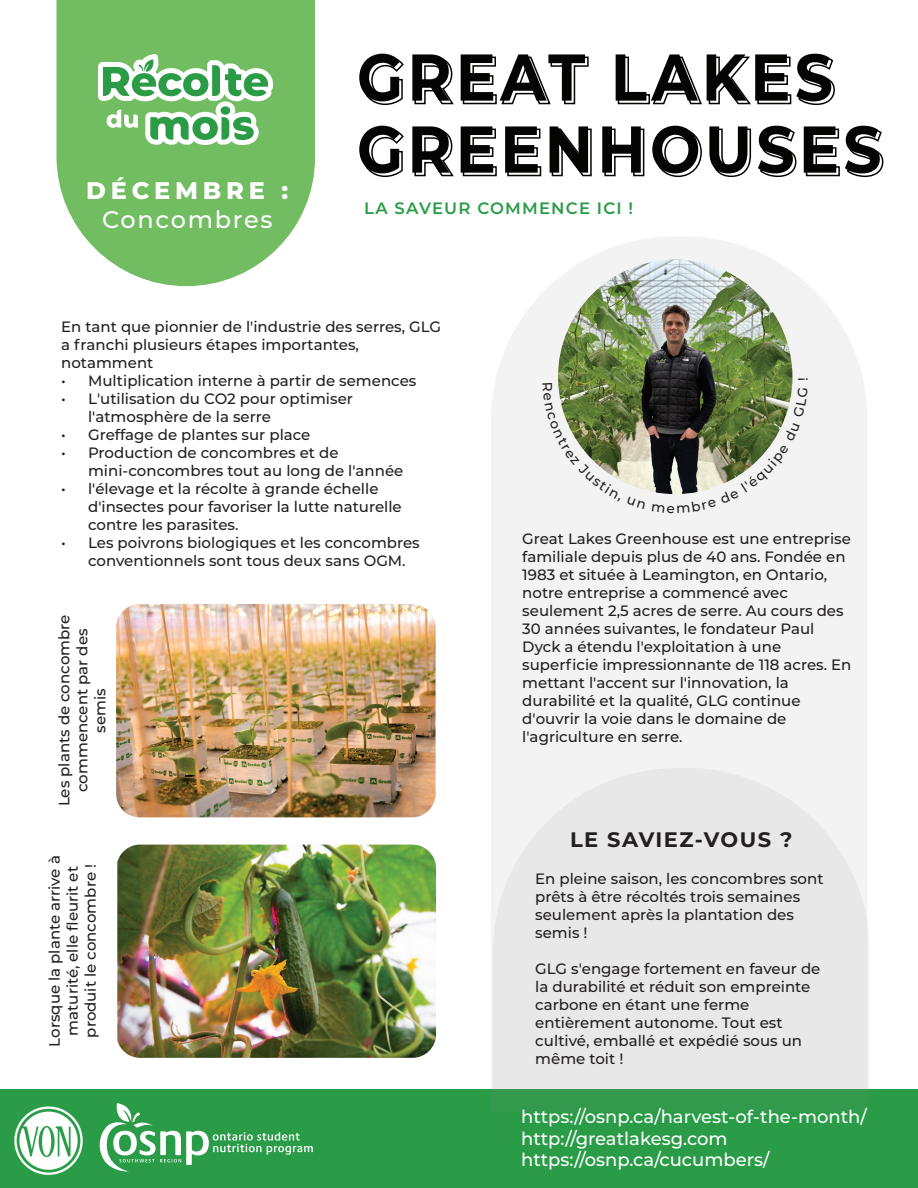
<style>
.page{position:relative;width:918px;height:1188px;background:#fff}
.page>*{position:absolute;margin:0;border:0;box-sizing:border-box;transform-origin:0 0}
.t1{font:700 66px/72px "Montserrat";letter-spacing:.07em;color:#040503;scale:.91 1}
.t2{font:500 24px "Montserrat";letter-spacing:.07em;color:#fff}
.t3{font:800 24px "Montserrat";letter-spacing:.2em;color:#fff}
.t4{font:700 21px "Montserrat";letter-spacing:.07em;color:#231f20}
.t5{font:500 18px/21.6px "Montserrat";color:#fff}
.t6{font:600 16.5px "Montserrat";letter-spacing:.07em;color:#2a9c47}
.t7{font:500 15px/18px "Montserrat";color:#231f20}
.t8{font:500 13.5px "Montserrat";color:#231f20}
</style>
<div class="page">
<img style="left:117px;top:845px;width:319px;height:213px">
<img style="left:116px;top:604px;width:320px;height:213px">
<svg style="left:57px;top:0;width:258px;height:286px;background:#83c474"></svg>
<svg style="left:361px;top:55px;width:43px;height:51px"></svg>
<svg style="left:414px;top:56px;width:40px;height:49px"></svg>
<svg style="left:462px;top:56px;width:127px;height:49px"></svg>
<svg style="left:617px;top:55px;width:218px;height:51px"></svg>
<svg style="left:361px;top:127px;width:43px;height:51px"></svg>
<svg style="left:414px;top:128px;width:40px;height:49px"></svg>
<svg style="left:462px;top:128px;width:35px;height:49px"></svg>
<svg style="left:507px;top:128px;width:35px;height:49px"></svg>
<svg style="left:551px;top:128px;width:41px;height:49px"></svg>
<svg style="left:604px;top:128px;width:41px;height:49px"></svg>
<svg style="left:654px;top:127px;width:48px;height:51px"></svg>
<svg style="left:711px;top:128px;width:41px;height:50px"></svg>
<svg style="left:760px;top:127px;width:37px;height:51px"></svg>
<svg style="left:805px;top:127px;width:79px;height:51px"></svg>
<div style="left:0;top:1089px;width:918px;height:99px;background:#2a9c47"></div>
<img style="left:14px;top:1106px;width:69px;height:69px">
<svg style="left:99px;top:1103px;width:214px;height:69px"></svg>
<svg style="left:491px;top:237px;width:376px;height:852px;fill:#f3f3f3"></svg>
<svg style="left:493px;top:768px;width:376px;height:323px;background:#e8e8e9"></svg>
<img style="left:558px;top:260px;width:234px;height:234px;border-radius:117px">
<svg style="left:98px;top:54px;width:175px;height:91px"></svg>
<svg style="left:543px;top:383px;width:77px;height:119px"></svg>
<svg style="left:627px;top:497px;width:18px;height:12px"></svg>
<svg style="left:652px;top:387px;width:156px;height:126px"></svg>
<h2 class="t3" style="left:86px;top:173px;width:203px">DÉCEMBRE :</h2>
<h2 class="t2" style="left:102px;top:203px;width:172px">Concombres</h2>
<h1 class="t1" style="left:357px;top:38px;width:578px">GREAT LAKES<br>GREENHOUSES</h1>
<p class="t6" style="left:364px;top:196px;width:270px">LA SAVEUR COMMENCE ICI !</p>
<p class="t7" style="left:61px;top:317px;width:381px">En tant que pionnier de l'industrie des serres, GLG a franchi plusieurs étapes importantes, notamment</p>
<p class="t7" style="left:61px;top:371px;width:357px">• Multiplication interne à partir de semences</p>
<p class="t7" style="left:88px;top:389px;width:266px;text-indent:-27px">• L'utilisation du CO2 pour optimiser l'atmosphère de la serre</p>
<p class="t7" style="left:61px;top:425px;width:251px">• Greffage de plantes sur place</p>
<p class="t7" style="left:88px;top:443px;width:317px;text-indent:-27px">• Production de concombres et de mini-concombres tout au long de l'année</p>
<p class="t7" style="left:88px;top:479px;width:315px;text-indent:-27px">• l'élevage et la récolte à grande échelle d'insectes pour favoriser la lutte naturelle contre les parasites.</p>
<p class="t7" style="left:88px;top:533px;width:333px;text-indent:-27px">• Les poivrons biologiques et les concombres conventionnels sont tous deux sans OGM.</p>
<p class="t7" style="left:55px;top:806px;width:193px;text-align:center;rotate:-90deg">Les plants de concombre commencent par des semis</p>
<p class="t7" style="left:45px;top:1047px;width:193px;text-align:center;rotate:-90deg">Lorsque la plante arrive à maturité, elle fleurit et produit le concombre !</p>
<p class="t8" style="left:794px;top:381px;width:5px;rotate:-90deg">!</p>
<p class="t7" style="left:522px;top:530px;width:331px">Great Lakes Greenhouse est une entreprise familiale depuis plus de 40 ans. Fondée en 1983 et située à Leamington, en Ontario, notre entreprise a commencé avec seulement 2,5 acres de serre. Au cours des 30 années suivantes, le fondateur Paul Dyck a étendu l'exploitation à une superficie impressionnante de 118 acres. En mettant l'accent sur l'innovation, la durabilité et la qualité, GLG continue d'ouvrir la voie dans le domaine de l'agriculture en serre.</p>
<h3 class="t4" style="left:570px;top:824px;width:224px">LE SAVIEZ-VOUS ?</h3>
<p class="t7" style="left:535px;top:869px;width:290px">En pleine saison, les concombres sont prêts à être récoltés trois semaines seulement après la plantation des semis !</p>
<p class="t7" style="left:535px;top:959px;width:287px">GLG s'engage fortement en faveur de la durabilité et réduit son empreinte carbone en étant une ferme entièrement autonome. Tout est cultivé, emballé et expédié sous un même toit !</p>
<p class="t5" style="left:521px;top:1105px;width:347px">https://osnp.ca/harvest-of-the-month/ http://greatlakesg.com https://osnp.ca/cucumbers/</p>
</div>
